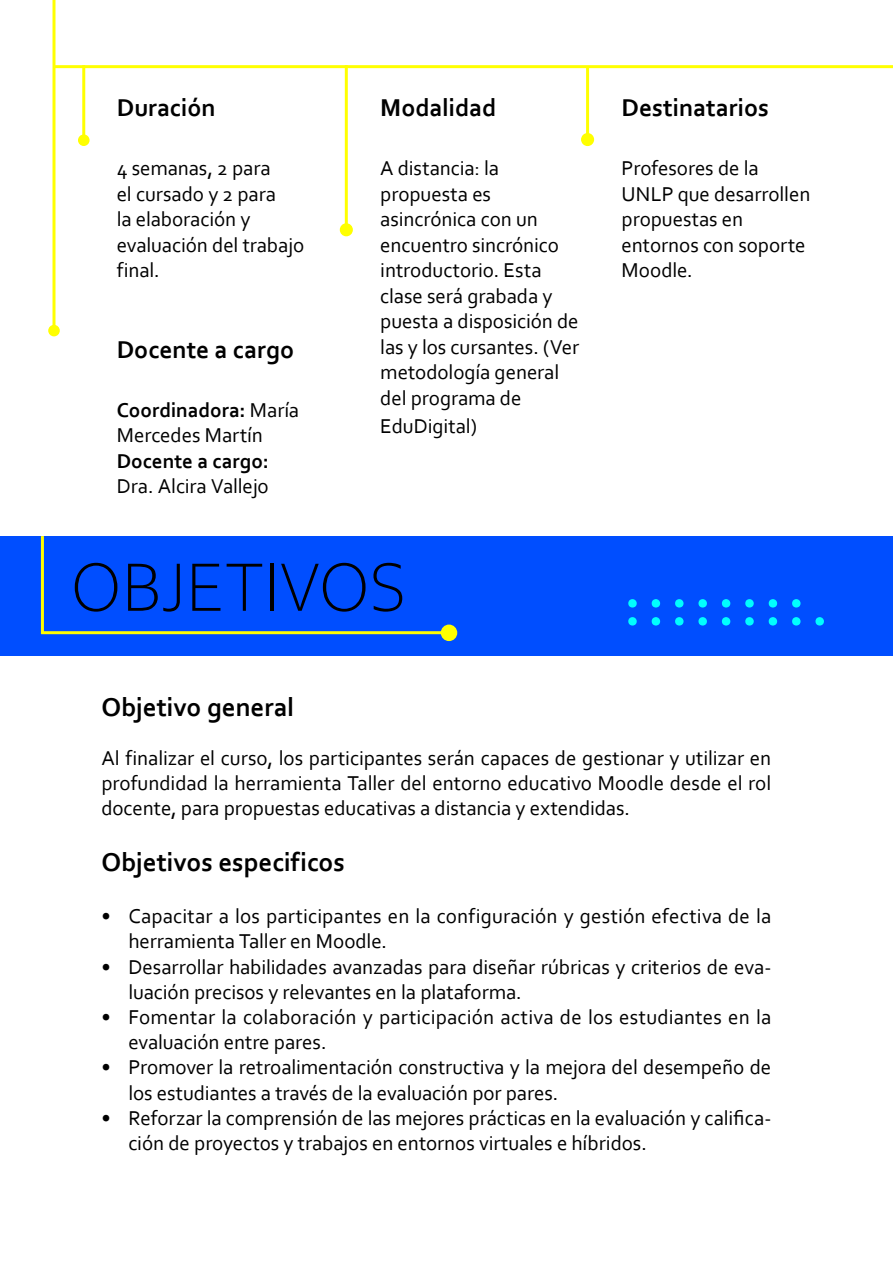
<style>
.page{position:relative;width:893px;height:1263px;background:#fff}
.page>*{position:absolute;margin:0;border:0;box-sizing:border-box;transform-origin:0 0}
.t1{font:72px "N Sim Sun";color:#0ff}
.t2{font:300 72px "Corbel";letter-spacing:-.005em;color:#000}
.t3{font:700 27px "Corbel";letter-spacing:-.005em;color:#000}
.t4{font:700 25.5px "Corbel";letter-spacing:-.005em;color:#000}
.t5{font:21px/25.5px "Corbel";letter-spacing:-.005em;color:#000}
.t6{font:700 21px "Corbel";color:#000}
.s1{font-weight:700}
</style>
<div class="page">
<div style="left:0;top:536px;width:893px;height:120px;background:#004eff"></div>
<hr style="left:41px;top:631px;width:408px;height:3px;background:#ff0">
<hr style="left:41px;top:536px;width:3px;height:98px;background:#ff0">
<div style="left:441px;top:624px;width:16px;height:17px;background:#ff0;border-radius:50%"></div>
<hr style="left:82px;top:65px;width:3px;height:75px;background:#ff0">
<div style="left:78px;top:134px;width:12px;height:12px;background:#ff0;border-radius:50%"></div>
<hr style="left:345px;top:65px;width:3px;height:167px;background:#ff0">
<div style="left:341px;top:224px;width:11px;height:12px;background:#ff0;border-radius:50%"></div>
<div style="left:340px;top:223px;width:13px;height:13px;border:2px solid #ff0;border-radius:50%"></div>
<hr style="left:54px;top:65px;width:839px;height:3px;background:#ff0">
<svg style="left:52px;top:0;width:4px;height:325px"></svg>
<hr style="left:586px;top:67px;width:3px;height:75px;background:#ff0">
<div style="left:582px;top:134px;width:11px;height:11px;background:#ff0;border-radius:50%"></div>
<div style="left:581px;top:133px;width:13px;height:13px;border:2px solid #ff0;border-radius:50%"></div>
<div style="left:48px;top:325px;width:12px;height:11px;background:#ff0;border-radius:50%"></div>
<p class="t4" style="left:117px;top:92px;width:100px">Duración</p>
<p class="t5" style="left:117px;top:155px;width:189px">4 semanas, 2 para<br>el cursado y 2 para<br>la elaboración y evaluación del trabajo final.</p>
<p class="t4" style="left:117px;top:333px;width:179px">Docente a cargo</p>
<p class="t5" style="left:117px;top:397px;width:184px"><span class="s1">Coordinadora:</span> María<br>Mercedes Martín</p>
<p class="t6" style="left:117px;top:448px;width:154px">Docente a cargo:</p>
<p class="t5" style="left:117px;top:473px;width:154px">Dra. Alcira Vallejo</p>
<p class="t4" style="left:380px;top:92px;width:118px">Modalidad</p>
<p class="t5" style="left:380px;top:155px;width:200px">A distancia: la propuesta es asincrónica con un encuentro sincrónico introductorio. Esta clase será grabada y puesta a disposición de las y los cursantes. (Ver metodología general del programa de</p>
<p class="t5" style="left:380px;top:413px;width:98px">EduDigital)</p>
<h1 class="t2" style="left:70px;top:540px;width:338px">OBJETIVOS</h1>
<p class="t4" style="left:622px;top:92px;width:149px">Destinatarios</p>
<p class="t5" style="left:622px;top:155px;width:190px">Profesores de la<br>UNLP que desarrollen propuestas en entornos con soporte<br>Moodle.</p>
<h1 class="t1" style="left:623px;top:546px;width:201px">........</h1>
<h1 class="t1" style="left:623px;top:564px;width:225px">.........</h1>
<p class="t3" style="left:101px;top:690px;width:194px">Objetivo general</p>
<p class="t5" style="left:101px;top:745px;width:671px;text-align:justify">Al finalizar el curso, los participantes serán capaces de gestionar y utilizar en profundidad la herramienta Taller del entorno educativo Moodle desde el rol docente, para propuestas educativas a distancia y extendidas.</p>
<p class="t3" style="left:101px;top:845px;width:245px">Objetivos especificos</p>
<p class="t5" style="left:128px;top:903px;width:644px;text-indent:-27px">• Capacitar a los participantes en la configuración y gestión efectiva de la herramienta Taller en Moodle.</p>
<p class="t5" style="left:128px;top:953px;width:644px;text-indent:-27px">• Desarrollar habilidades avanzadas para diseñar rúbricas y criterios de eva&shy;luación precisos y relevantes en la plataforma.</p>
<p class="t5" style="left:128px;top:1004px;width:645px;text-indent:-27px">• Fomentar la colaboración y participación activa de los estudiantes en la evaluación entre pares.</p>
<p class="t5" style="left:128px;top:1054px;width:644px;text-indent:-27px">• Promover la retroalimentación constructiva y la mejora del desempeño de los estudiantes a través de la evaluación por pares.</p>
<p class="t5" style="left:128px;top:1105px;width:644px;text-indent:-27px">• Reforzar la comprensión de las mejores prácticas en la evaluación y califica&shy;ción de proyectos y trabajos en entornos virtuales e híbridos.</p>
</div>
